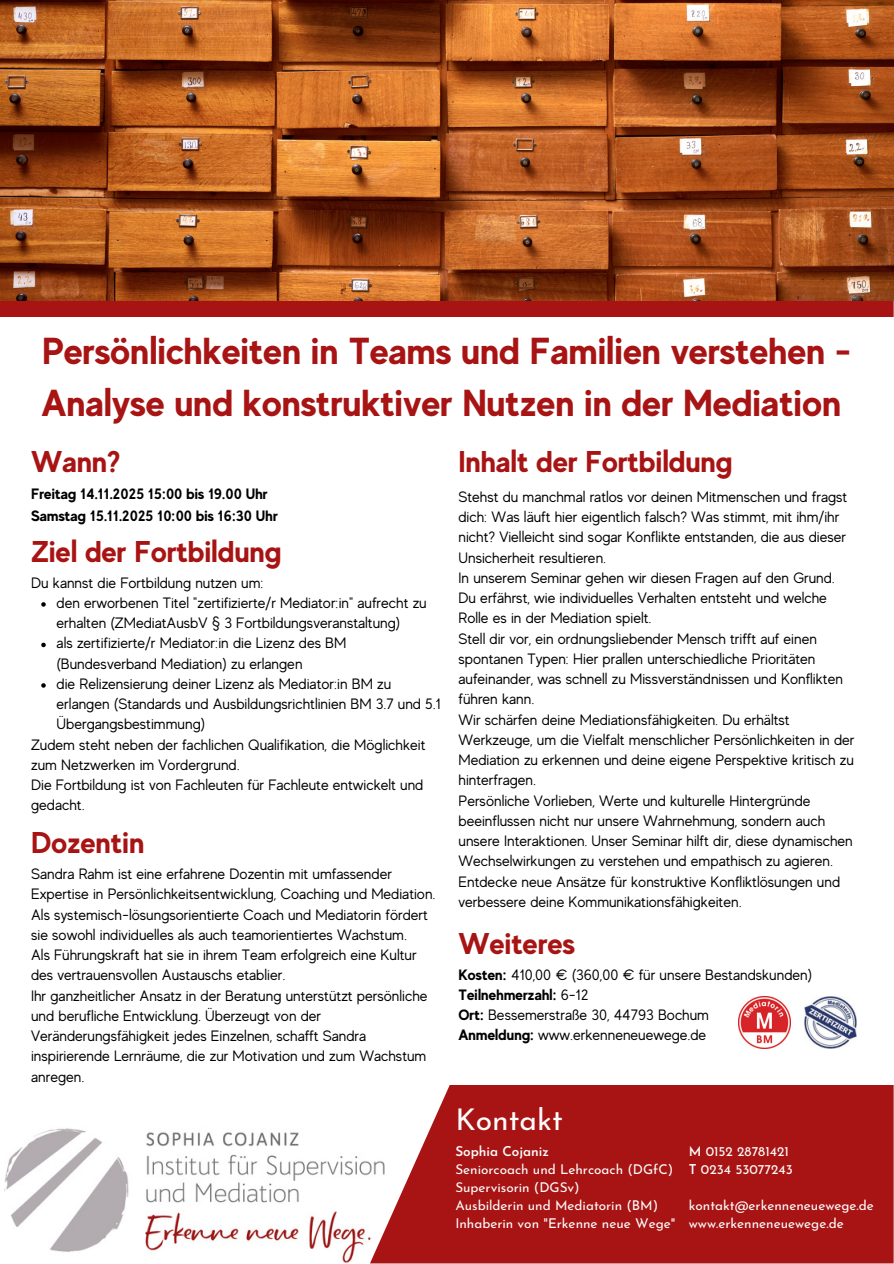
<style>
.page{position:relative;width:894px;height:1264px;background:#fff}
.page>*{position:absolute;margin:0;border:0;box-sizing:border-box;transform-origin:0 0}
.t1{font:700 37.5px/51.8px "MADE Evolve Sans";color:#a81414}
.t2{font:700 30px "MADE Evolve Sans";color:#a81414}
.t3{font:30px "Josefin Sans";color:#fefdfd}
.t4{font:15px/20.2px "MADE Evolve Sans";color:#000}
.t5{font:700 15px/22.5px "MADE Evolve Sans";color:#000}
.t6{font:13.5px/18px "Josefin Sans";color:#fefdfd}
.t7{font:600 13.5px "Josefin Sans";color:#fefdfd}
.s1{font-weight:700}
.s2{font-weight:400}
.s3{font-weight:600}
</style>
<div class="page">
<div style="left:0;top:300px;width:893px;height:17px;background:#a81414"></div>
<img style="left:4px;top:1128px;width:366px;height:135px">
<svg style="left:370px;top:1085px;width:523px;height:178px;fill:#a81414"></svg>
<img style="left:738px;top:996px;width:52px;height:52px">
<img style="left:804px;top:996px;width:51px;height:52px">
<img style="left:0;top:0;width:893px;height:300px">
<svg style="left:41px;top:602px;width:5px;height:4px"></svg>
<svg style="left:41px;top:642px;width:5px;height:5px"></svg>
<svg style="left:41px;top:683px;width:5px;height:4px"></svg>
<p class="t1" style="left:42px;top:325px;width:811px">Persönlichkeiten in Teams und Familien verstehen -<br>Analyse und konstruktiver Nutzen in der Mediation</p>
<p class="t2" style="left:31px;top:444px;width:91px">Wann?</p>
<p class="t5" style="left:31px;top:482px;width:248px">Freitag 14.11.2025 15:00 bis 19.00 Uhr<br>Samstag 15.11.2025 10:00 bis 16:30 Uhr</p>
<p class="t2" style="left:31px;top:533px;width:252px">Ziel der Fortbildung</p>
<p class="t4" style="left:31px;top:572px;width:234px">Du kannst die Fortbildung nutzen um:</p>
<p class="t4" style="left:57px;top:592px;width:371px">den erworbenen Titel "zertifizierte/r Mediator:in" aufrecht zu erhalten (ZMediatAusbV § 3 Fortbildungsveranstaltung)</p>
<p class="t4" style="left:57px;top:633px;width:291px">als zertifizierte/r Mediator:in die Lizenz des BM</p>
<p class="t4" style="left:56px;top:653px;width:248px">(Bundesverband Mediation) zu erlangen</p>
<p class="t4" style="left:57px;top:673px;width:385px">die Relizensierung deiner Lizenz als Mediator:in BM zu erlangen (Standards und Ausbildungsrichtlinien BM 3.7 und 5.1<br>Übergangsbestimmung)</p>
<p class="t4" style="left:31px;top:734px;width:396px">Zudem steht neben der fachlichen Qualifikation, die Möglichkeit zum Netzwerken im Vordergrund.</p>
<p class="t4" style="left:31px;top:775px;width:394px">Die Fortbildung ist von Fachleuten für Fachleute entwickelt und gedacht.</p>
<p class="t2" style="left:31px;top:825px;width:115px">Dozentin</p>
<p class="t4" style="left:31px;top:863px;width:406px">Sandra Rahm ist eine erfahrene Dozentin mit umfassender Expertise in Persönlichkeitsentwicklung, Coaching und Mediation.<br>Als systemisch-lösungsorientierte Coach und Mediatorin fördert sie sowohl individuelles als auch teamorientiertes Wachstum.</p>
<p class="t4" style="left:31px;top:944px;width:387px">Als Führungskraft hat sie in ihrem Team erfolgreich eine Kultur des vertrauensvollen Austauschs etablier.</p>
<p class="t4" style="left:31px;top:985px;width:398px">Ihr ganzheitlicher Ansatz in der Beratung unterstützt persönliche und berufliche Entwicklung. Überzeugt von der Veränderungsfähigkeit jedes Einzelnen, schafft Sandra inspirierende Lernräume, die zur Motivation und zum Wachstum anregen.</p>
<p class="t2" style="left:458px;top:444px;width:276px">Inhalt der Fortbildung</p>
<p class="t4" style="left:458px;top:486px;width:390px">Stehst du manchmal ratlos vor deinen Mitmenschen und fragst dich: Was läuft hier eigentlich falsch? Was stimmt, mit ihm/ihr nicht? Vielleicht sind sogar Konflikte entstanden, die aus dieser Unsicherheit resultieren.</p>
<p class="t4" style="left:458px;top:567px;width:377px">In unserem Seminar gehen wir diesen Fragen auf den Grund.<br>Du erfährst, wie individuelles Verhalten entsteht und welche<br>Rolle es in der Mediation spielt.</p>
<h3 class="t4" style="left:458px;top:628px;width:386px">Stell dir vor, ein ordnungsliebender Mensch trifft auf einen spontanen Typen: Hier prallen unterschiedliche Prioritäten aufeinander, was schnell zu Missverständnissen und Konflikten führen kann.</h3>
<p class="t4" style="left:458px;top:709px;width:397px">Wir schärfen deine Mediationsfähigkeiten. Du erhältst Werkzeuge, um die Vielfalt menschlicher Persönlichkeiten in der Mediation zu erkennen und deine eigene Perspektive kritisch zu hinterfragen.</p>
<p class="t4" style="left:458px;top:790px;width:396px">Persönliche Vorlieben, Werte und kulturelle Hintergründe beeinflussen nicht nur unsere Wahrnehmung, sondern auch unsere Interaktionen. Unser Seminar hilft dir, diese dynamischen Wechselwirkungen zu verstehen und empathisch zu agieren.</p>
<p class="t4" style="left:458px;top:871px;width:383px">Entdecke neue Ansätze für konstruktive Konfliktlösungen und verbessere deine Kommunikationsfähigkeiten.</p>
<p class="t2" style="left:458px;top:925px;width:118px">Weiteres</p>
<p class="t4" style="left:458px;top:964px;width:355px"><span class="s1">Kosten:</span> 410,00 € (360,00 € für unsere Bestandskunden)</p>
<p class="t5" style="left:458px;top:983px;width:131px">Teilnehmerzahl: <span class="s2">6-12</span></p>
<p class="t4" style="left:458px;top:1004px;width:252px"><span class="s1">Ort:</span> Bessemerstraße 30, 44793 Bochum</p>
<p class="t4" style="left:458px;top:1025px;width:249px"><span class="s1">Anmeldung:</span> www.erkenneneuewege.de</p>
<p class="t3" style="left:455px;top:1107px;width:109px">Kontakt</p>
<p class="t7" style="left:455px;top:1146px;width:95px">Sophia Cojaniz</p>
<p class="t6" style="left:455px;top:1161px;width:219px">Seniorcoach und Lehrcoach (DGfC)</p>
<p class="t6" style="left:455px;top:1179px;width:126px">Supervisorin (DGSv)</p>
<p class="t6" style="left:455px;top:1197px;width:204px">Ausbilderin und Mediatorin (BM)</p>
<p class="t6" style="left:455px;top:1215px;width:221px">Inhaberin von "Erkenne neue Wege"</p>
<p class="t6" style="left:688px;top:1143px;width:106px"><span class="s3">M</span> 0152 28781421<br><span class="s3">T</span> 0234 53077243</p>
<p class="t6" style="left:688px;top:1197px;width:187px">kontakt@erkenneneuewege.de</p>
<p class="t6" style="left:688px;top:1215px;width:156px">www.erkenneneuewege.de</p>
</div>
